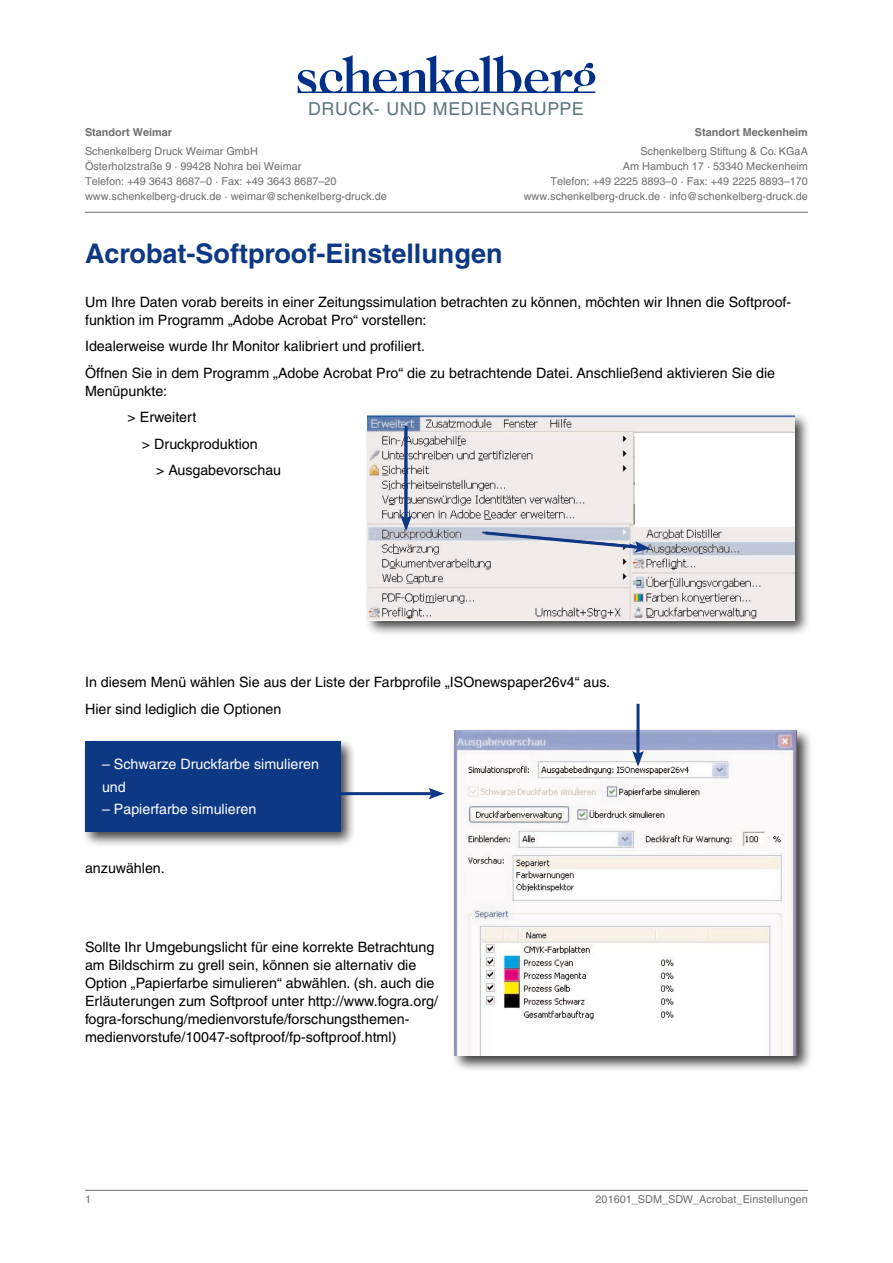
<style>
.page{position:relative;width:893px;height:1263px;background:#fff}
.page>*{position:absolute;margin:0;border:0;box-sizing:border-box;transform-origin:0 0}
.t1{font:700 27px "Helvetica LT";color:#0d3884}
.t2{font:17.85px "Helvetica LT";letter-spacing:.03em;color:#5d767b}
.t3{font:14.25px/18px "Helvetica LT";color:#000}
.t4{font:14.25px/22.2px "Helvetica LT";color:#fff}
.t5{font:10.8px/15px "Helvetica LT";color:#6e6e6e}
.t6{font:700 10.8px "Helvetica LT";color:#6e6e6e}
</style>
<div class="page">
<svg style="left:298px;top:55px;width:297px;height:38px"></svg>
<hr style="left:85px;top:212px;width:723px;height:1px;background:#6e6e6e">
<hr style="left:85px;top:1190px;width:723px;height:1px;background:#6e6e6e">
<div style="left:81px;top:737px;width:276px;height:110px;background:#000;opacity:.75"></div>
<div style="left:85px;top:741px;width:255px;height:90px;background:#0d3884"></div>
<div style="left:451px;top:727px;width:362px;height:345px;background:#000;opacity:.75"></div>
<img style="left:455px;top:731px;width:342px;height:325px">
<svg style="left:636px;top:704px;width:4px;height:47px"></svg>
<svg style="left:632px;top:751px;width:12px;height:16px"></svg>
<div style="left:364px;top:411px;width:447px;height:225px;background:#000;opacity:.75"></div>
<img style="left:368px;top:415px;width:426px;height:205px">
<hr style="left:405px;top:426px;width:3px;height:95px;background:#0d3884">
<svg style="left:400px;top:515px;width:12px;height:16px"></svg>
<svg style="left:482px;top:530px;width:169px;height:23px"></svg>
<hr style="left:328px;top:792px;width:106px;height:3px;background:#0d3884">
<svg style="left:428px;top:788px;width:16px;height:11px"></svg>
<p class="t2" style="left:308px;top:98px;width:277px">DRUCK- UND MEDIENGRUPPE</p>
<p class="t6" style="left:85px;top:126px;width:89px">Standort Weimar</p>
<p class="t5" style="left:85px;top:144px;width:303px">Schenkelberg Druck Weimar GmbH<br>Österholzstraße 9 · 99428 Nohra bei Weimar<br>Telefon: +49 3643 8687–0 · Fax: +49 3643 8687–20 www.schenkelberg-druck.de · weimar@schenkelberg-druck.de</p>
<p class="t6" style="left:695px;top:126px;width:115px">Standort Meckenheim</p>
<p class="t5" style="left:524px;top:144px;width:286px;text-align:right">Schenkelberg Stiftung &amp; Co. KGaA<br>Am Hambuch 17 · 53340 Meckenheim<br>Telefon: +49 2225 8893–0 · Fax: +49 2225 8893–170 www.schenkelberg-druck.de · info@schenkelberg-druck.de</p>
<h1 class="t1" style="left:85px;top:237px;width:419px">Acrobat-Softproof-Einstellungen</h1>
<p class="t3" style="left:85px;top:293px;width:708px">Um Ihre Daten vorab bereits in einer Zeitungssimulation betrachten zu können, möchten wir Ihnen die Softproof&shy;funktion im Programm „Adobe Acrobat Pro“ vorstellen:</p>
<p class="t3" style="left:85px;top:333px;width:692px;line-height:26.5px">Idealerweise wurde Ihr Monitor kalibriert und profiliert.<br>Öffnen Sie in dem Programm „Adobe Acrobat Pro“ die zu betrachtende Datei. Anschließend aktivieren Sie die</p>
<p class="t3" style="left:85px;top:382px;width:84px">Menüpunkte:</p>
<p class="t3" style="left:128px;top:408px;width:70px">&gt; Erweitert</p>
<p class="t3" style="left:142px;top:435px;width:117px">&gt; Druckproduktion</p>
<p class="t3" style="left:156px;top:461px;width:127px">&gt; Ausgabevorschau</p>
<p class="t3" style="left:85px;top:669px;width:527px;line-height:26.5px">In diesem Menü wählen Sie aus der Liste der Farbprofile „ISOnewspaper26v4“ aus.<br>Hier sind lediglich die Optionen</p>
<p class="t4" style="left:102px;top:753px;width:218px">– Schwarze Druckfarbe simulieren und</p>
<p class="t4" style="left:102px;top:798px;width:156px">– Papierfarbe simulieren</p>
<p class="t3" style="left:85px;top:859px;width:81px">anzuwählen.</p>
<p class="t3" style="left:85px;top:938px;width:354px">Sollte Ihr Umgebungslicht für eine korrekte Betrachtung am Bildschirm zu grell sein, können sie alternativ die Option „Papierfarbe simulieren“ abwählen. (sh. auch die Erläuterungen zum Softproof unter http://www.fogra.org/ fogra-forschung/medienvorstufe/forschungsthemen&shy;medienvorstufe/10047-softproof/fp-softproof.html)</p>
<p class="t5" style="left:85px;top:1192px;width:8px">1</p>
<p class="t5" style="left:596px;top:1192px;width:214px">201601_SDM_SDW_Acrobat_Einstellungen</p>
</div>
